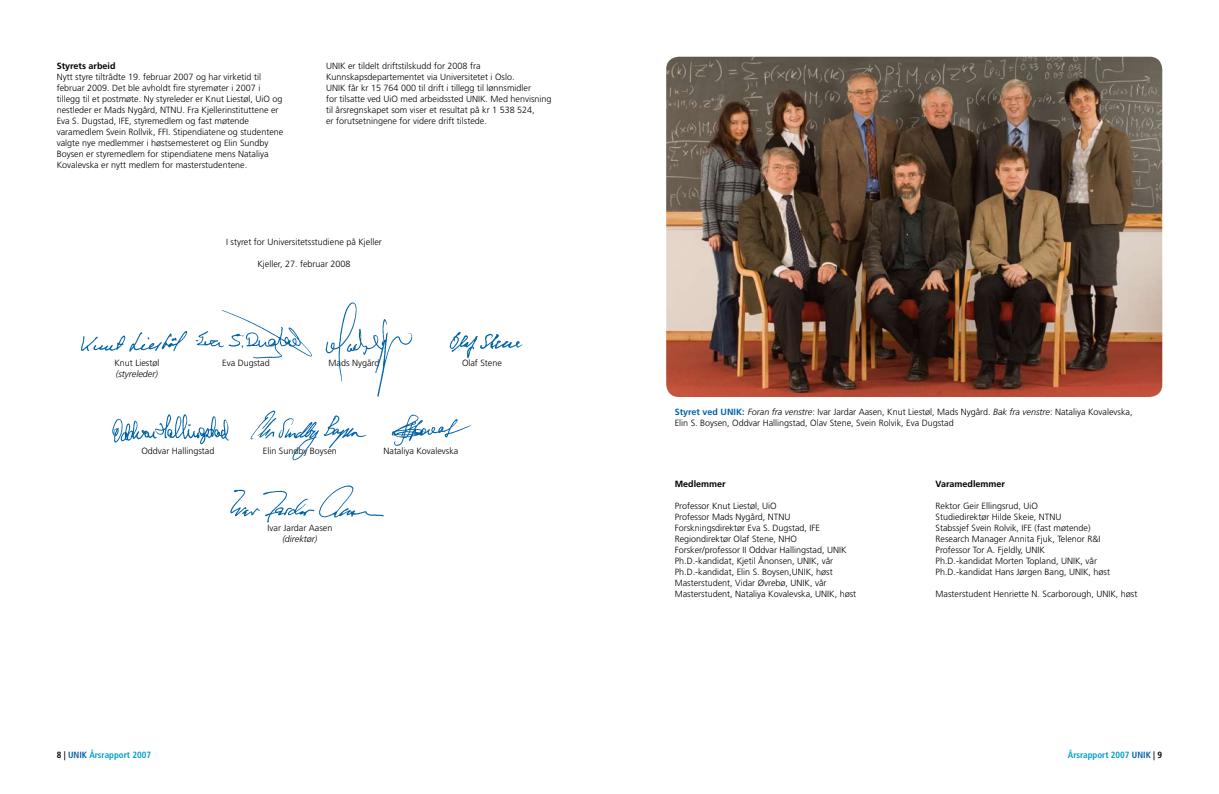
<style>
.page{position:relative;width:1219px;height:794px;background:#fff}
.page>*{position:absolute;margin:0;border:0;box-sizing:border-box;transform-origin:0 0}
.t1{font:300 9px/11px "Frutiger LT";color:#000}
.t2{font:700 condensed 9px "Frutiger LT";color:#009dc5}
.t3{font:700 9px "Frutiger LT";color:#000}
.t4{font:italic 300 9px "Frutiger LT";color:#000}
.s1{font-weight:700;color:#0062a6}
.s2{font-style:italic}
.s3{color:#000}
.s4{color:#0062a6}
</style>
<div class="page">
<img style="left:666px;top:57px;width:496px;height:340px">
<img style="left:391px;top:414px;width:81px;height:32px">
<img style="left:250px;top:410px;width:117px;height:51px">
<img style="left:197px;top:310px;width:115px;height:49px">
<img style="left:230px;top:485px;width:154px;height:38px">
<img style="left:81px;top:331px;width:116px;height:21px">
<img style="left:326px;top:302px;width:87px;height:95px">
<img style="left:112px;top:414px;width:117px;height:31px">
<img style="left:449px;top:331px;width:74px;height:28px">
<p class="t3" style="left:57px;top:61px;width:60px">Styrets arbeid</p>
<p class="t1" style="left:57px;top:72px;width:228px">Nytt styre tiltrådte 19. februar 2007 og har virketid til februar 2009. Det ble avholdt fire styremøter i 2007 i tillegg til et postmøte. Ny styreleder er Knut Liestøl, UiO og nestleder er Mads Nygård, NTNU. Fra Kjellerinstituttene er Eva S. Dugstad, IFE, styremedlem og fast møtende varamedlem Svein Rollvik, FFI. Stipendiatene og studentene valgte nye medlemmer i høstsemesteret og Elin Sundby Boysen er styremedlem for stipendiatene mens Nataliya Kovalevska er nytt medlem for masterstudentene.</p>
<p class="t1" style="left:326px;top:60px;width:227px">UNIK er tildelt driftstilskudd for 2008 fra Kunnskapsdepartementet via Universitetet i Oslo.<br>UNIK får kr 15 764 000 til drift i tillegg til lønnsmidler<br>for tilsatte ved UiO med arbeidssted UNIK. Med henvisning til årsregnskapet som viser et resultat på kr 1 538 524,<br>er forutsetningene for videre drift tilstede.</p>
<p class="t1" style="left:226px;top:237px;width:157px">I styret for Universitetsstudiene på Kjeller</p>
<p class="t1" style="left:257px;top:259px;width:95px">Kjeller, 27. februar 2008</p>
<p class="t1" style="left:114px;top:357px;width:46px">Knut Liestøl</p>
<p class="t1" style="left:222px;top:357px;width:49px">Eva Dugstad</p>
<p class="t1" style="left:329px;top:357px;width:52px">Mads Nygård</p>
<p class="t1" style="left:462px;top:357px;width:41px">Olaf Stene</p>
<p class="t4" style="left:116px;top:369px;width:43px">(styreleder)</p>
<p class="t1" style="left:141px;top:445px;width:75px">Oddvar Hallingstad</p>
<p class="t1" style="left:263px;top:445px;width:76px">Elin Sundby Boysen</p>
<p class="t1" style="left:383px;top:445px;width:76px">Nataliya Kovalevska</p>
<p class="t1" style="left:268px;top:522px;width:66px">Ivar Jardar Aasen</p>
<p class="t4" style="left:282px;top:534px;width:37px">(direktør)</p>
<p class="t1" style="left:675px;top:407px;width:459px"><span class="s1">Styret ved UNIK:</span> <span class="s2">Foran fra venstre</span>: Ivar Jardar Aasen, Knut Liestøl, Mads Nygård. <span class="s2">Bak fra venstre</span>: Nataliya Kovalevska,<br>Elin S. Boysen, Oddvar Hallingstad, Olav Stene, Svein Rolvik, Eva Dugstad</p>
<p class="t3" style="left:675px;top:479px;width:53px">Medlemmer</p>
<p class="t1" style="left:675px;top:501px;width:183px">Professor Knut Liestøl, UiO<br>Professor Mads Nygård, NTNU Forskningsdirektør Eva S. Dugstad, IFE Regiondirektør Olaf Stene, NHO Forsker/professor II Oddvar Hallingstad, UNIK Ph.D.-kandidat, Kjetil Ånonsen, UNIK, vår Ph.D.-kandidat, Elin S. Boysen,UNIK, høst Masterstudent, Vidar Øvrebø, UNIK, vår Masterstudent, Nataliya Kovalevska, UNIK, høst</p>
<p class="t3" style="left:935px;top:479px;width:71px">Varamedlemmer</p>
<p class="t1" style="left:935px;top:500px;width:176px">Rektor Geir Ellingsrud, UiO<br>Studiedirektør Hilde Skeie, NTNU<br>Stabssjef Svein Rolvik, IFE (fast møtende)<br>Research Manager Annita Fjuk, Telenor R&amp;I Professor Tor A. Fjeldly, UNIK<br>Ph.D.-kandidat Morten Topland, UNIK, vår Ph.D.-kandidat Hans Jørgen Bang, UNIK, høst</p>
<p class="t1" style="left:935px;top:588px;width:203px">Masterstudent Henriette N. Scarborough, UNIK, høst</p>
<p class="t2" style="left:57px;top:749px;width:96px"><span class="s3">8 |</span> <span class="s4">UNIK</span> Årsrapport 2007</p>
<p class="t2" style="left:1068px;top:749px;width:96px">Årsrapport 2007 <span class="s4">UNIK</span> <span class="s3">| 9</span></p>
</div>
